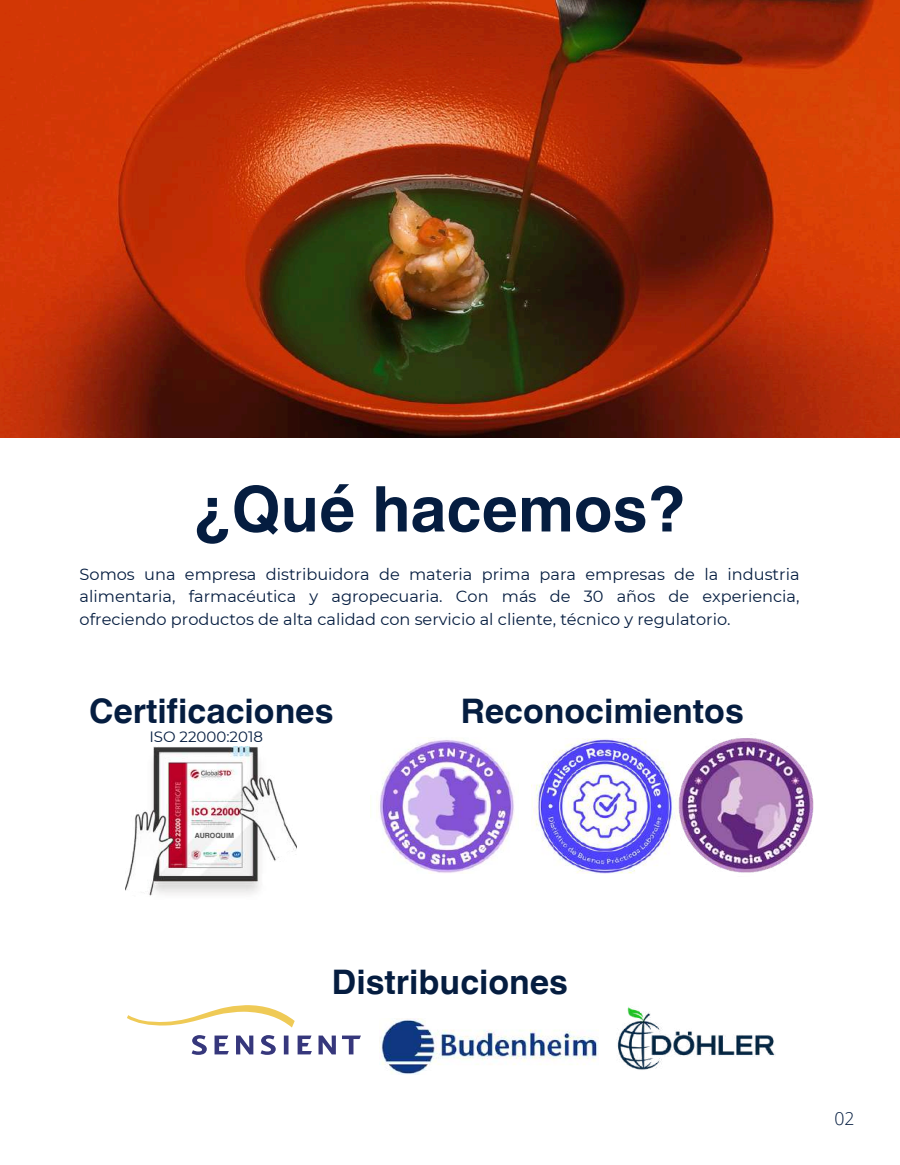
<style>
.page{position:relative;width:900px;height:1165px;background:#fff}
.page>*{position:absolute;margin:0;border:0;box-sizing:border-box;transform-origin:0 0}
.t1{font:700 63px "Helvetica World";color:#051d40}
.t2{font:700 33.75px "Helvetica World";color:#051d40}
.t3{font:300 17.7px "Open Sans";color:#051d40}
.t4{font:16.2px/22.5px "Montserrat";color:#051d40;text-align:justify}
.t5{font:15px "Montserrat";color:#051d40}
.t6{font:700 7.05px "Helvetica World";color:#545454}
</style>
<div class="page">
<img style="left:0;top:0;width:900px;height:438px">
<svg style="left:192px;top:1035px;width:169px;height:19px"></svg>
<svg style="left:127px;top:1005px;width:168px;height:22px"></svg>
<img style="left:381px;top:1018px;width:217px;height:56px">
<img style="left:380px;top:740px;width:134px;height:133px">
<img style="left:531px;top:738px;width:145px;height:135px">
<img style="left:617px;top:1007px;width:158px;height:63px">
<img style="left:676px;top:738px;width:138px;height:135px">
<img style="left:126px;top:746px;width:171px;height:150px">
<h1 class="t1" style="left:194px;top:457px;width:493px">¿Qué hacemos?</h1>
<p class="t4" style="left:80px;top:562px;width:721px">Somos una empresa distribuidora de materia prima para empresas de la industria alimentaria, farmacéutica y agropecuaria. Con más de 30 años de experiencia, ofreciendo productos de alta calidad con servicio al cliente, técnico y regulatorio.</p>
<h2 class="t2" style="left:89px;top:683px;width:246px">Certificaciones</h2>
<p class="t5" style="left:149px;top:727px;width:115px">ISO 22000:2018</p>
<p class="t6" style="left:195px;top:829px;width:41px">AUROQUIM</p>
<h2 class="t2" style="left:461px;top:683px;width:285px">Reconocimientos</h2>
<h2 class="t2" style="left:332px;top:954px;width:238px">Distribuciones</h2>
<p class="t3" style="left:835px;top:1105px;width:22px">02</p>
</div>
